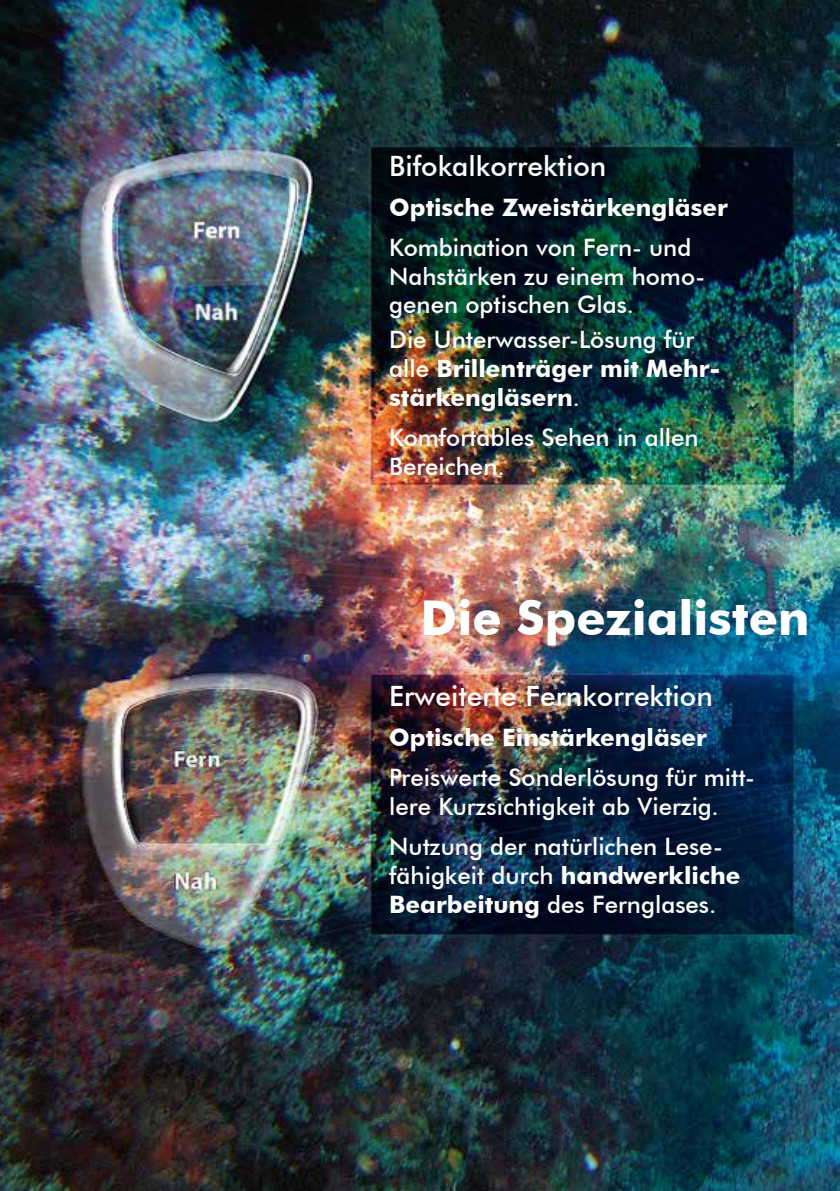
<style>
.page{position:relative;width:840px;height:1191px;background:#fff}
.page>*{position:absolute;margin:0;border:0;box-sizing:border-box;transform-origin:0 0}
.t1{font:700 48px "Futura BT";color:#fff}
.t2{font:500 28px "Futura BT";color:#fff}
.t3{font:500 24px/28.8px "Futura BT";color:#fff}
.t4{font:700 24px/28.8px "Futura BT";color:#fff}
.s1{font-weight:500}
.s2{font-weight:700}
</style>
<div class="page">
<img style="left:0;top:0;width:839px;height:1191px">
<p class="t2" style="left:389px;top:149px;width:218px">Bifokalkorrektion</p>
<p class="t4" style="left:389px;top:193px;width:340px">Optische Zweistärkengläser</p>
<p class="t3" style="left:389px;top:233px;width:317px">Kombination von Fern- und<br>Nahstärken zu einem homo&shy;genen optischen Glas.</p>
<p class="t4" style="left:389px;top:325px;width:332px"><span class="s1">Die Unterwasser-Lösung für alle</span> Brillenträger mit Mehr&shy;stärkengläsern<span class="s1">.</span></p>
<p class="t3" style="left:389px;top:422px;width:311px">Komfortables Sehen in allen<br>Bereichen.</p>
<h1 class="t1" style="left:420px;top:588px;width:390px">Die Spezialisten</h1>
<p class="t2" style="left:389px;top:679px;width:325px">Erweiterte Fernkorrektion</p>
<p class="t4" style="left:389px;top:723px;width:319px">Optische Einstärkengläser</p>
<p class="t3" style="left:389px;top:763px;width:367px">Preiswerte Sonderlösung für mitt&shy;lere Kurzsichtigkeit ab Vierzig.</p>
<p class="t3" style="left:389px;top:832px;width:352px">Nutzung der natürlichen Lese&shy;fähigkeit durch <span class="s2">handwerkliche<br>Bearbeitung</span> des Fernglases.</p>
</div>
